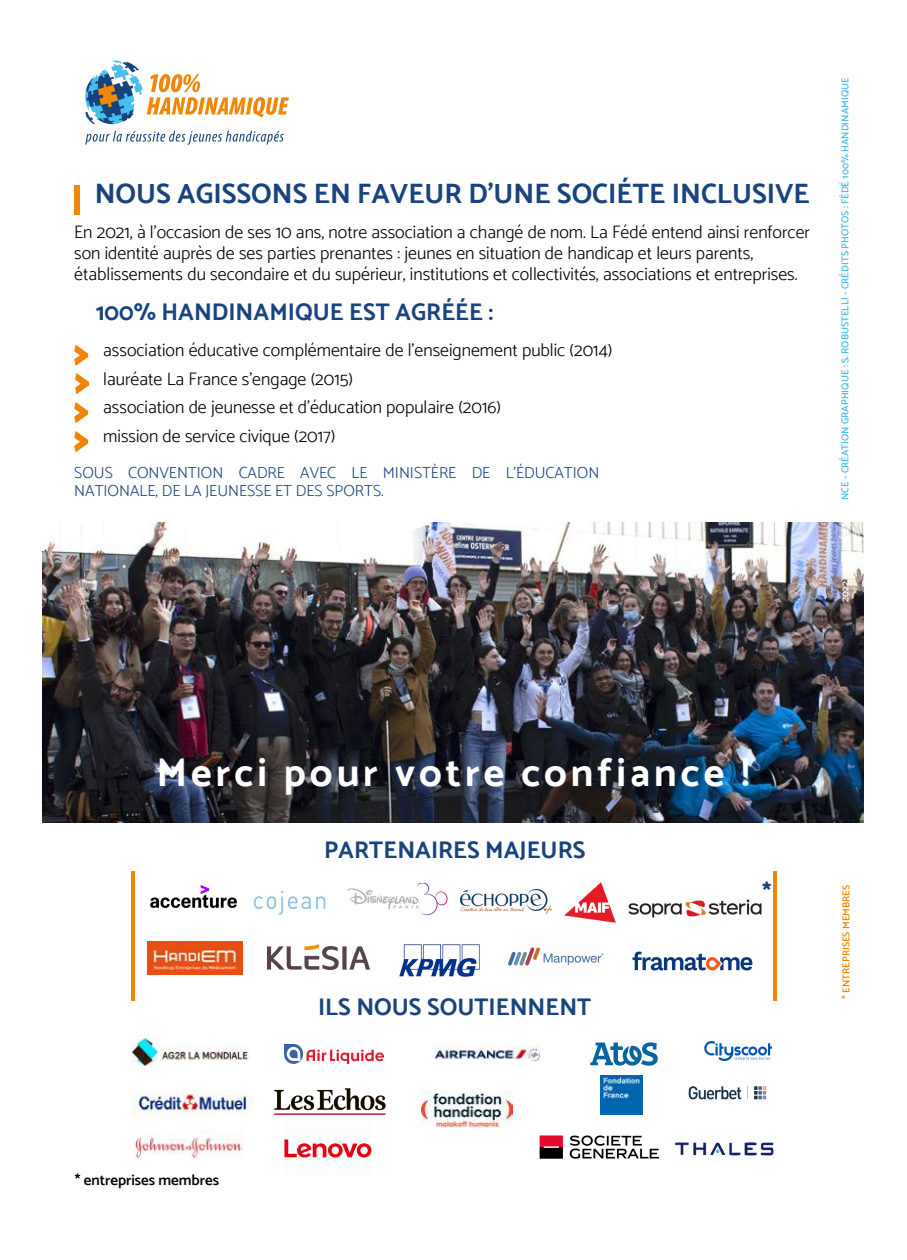
<style>
.page{position:relative;width:907px;height:1260px;background:#fff}
.page>*{position:absolute;margin:0;border:0;box-sizing:border-box;transform-origin:0 0}
.t1{font:700 40px "Catamaran";letter-spacing:.1em;color:#fff}
.t2{font:700 28px "Catamaran";color:#1a437e}
.t3{font:700 24px "Catamaran";color:#1a437e}
.t4{font:300 18px/21px "Catamaran";color:#000}
.t5{font:300 16px/18px "Catamaran";color:#1a437e}
.t6{font:600 15px "Catamaran";color:#000}
.t7{font:600 10px "Catamaran";color:#4abeee}
.t8{font:600 10px "Catamaran";color:#f18606}
.s1{color:#fff}
</style>
<div class="page">
<img style="left:43px;top:522px;width:820px;height:300px">
<div style="left:74px;top:185px;width:5px;height:30px;background:#f18606"></div>
<hr style="left:131px;top:871px;width:4px;height:129px;background:#f18606">
<hr style="left:773px;top:871px;width:3px;height:129px;background:#f18606">
<img style="left:508px;top:947px;width:96px;height:19px">
<img style="left:628px;top:899px;width:133px;height:18px">
<img style="left:148px;top:941px;width:94px;height:33px">
<img style="left:688px;top:1086px;width:79px;height:14px">
<img style="left:131px;top:1038px;width:119px;height:27px">
<img style="left:435px;top:1045px;width:105px;height:16px">
<img style="left:267px;top:944px;width:102px;height:25px">
<img style="left:421px;top:1091px;width:91px;height:35px">
<img style="left:600px;top:1075px;width:42px;height:39px">
<img style="left:134px;top:1130px;width:108px;height:29px">
<svg style="left:74px;top:344px;width:14px;height:22px"></svg>
<svg style="left:75px;top:373px;width:14px;height:21px"></svg>
<svg style="left:74px;top:402px;width:14px;height:21px"></svg>
<svg style="left:74px;top:431px;width:14px;height:21px"></svg>
<img style="left:347px;top:883px;width:101px;height:33px">
<img style="left:133px;top:1089px;width:120px;height:27px">
<img style="left:704px;top:1041px;width:68px;height:19px">
<img style="left:253px;top:891px;width:73px;height:24px">
<img style="left:461px;top:889px;width:91px;height:24px">
<img style="left:85px;top:60px;width:204px;height:85px">
<img style="left:564px;top:882px;width:52px;height:41px">
<img style="left:676px;top:1142px;width:97px;height:13px">
<img style="left:150px;top:885px;width:86px;height:23px">
<img style="left:632px;top:951px;width:120px;height:19px">
<img style="left:399px;top:944px;width:81px;height:33px">
<img style="left:539px;top:1135px;width:120px;height:24px">
<img style="left:591px;top:1042px;width:66px;height:22px">
<img style="left:284px;top:1044px;width:99px;height:19px">
<img style="left:275px;top:1088px;width:111px;height:23px">
<img style="left:284px;top:1139px;width:87px;height:19px">
<p class="t2" style="left:95px;top:177px;width:716px">NOUS AGISSONS EN FAVEUR D'UNE SOCIÉTE INCLUSIVE</p>
<p class="t4" style="left:74px;top:221px;width:737px">En 2021, à l’occasion de ses 10 ans, notre association a changé de nom. La Fédé entend ainsi renforcer son identité auprès de ses parties prenantes : jeunes en situation de handicap et leurs parents, établissements du secondaire et du supérieur, institutions et collectivités, associations et entreprises.</p>
<p class="t3" style="left:96px;top:298px;width:399px">100% HANDINAMIQUE EST AGRÉÉE :</p>
<p class="t4" style="left:103px;top:335px;width:510px;line-height:28.4px">association éducative complémentaire de l’enseignement public (2014) lauréate La France s’engage (2015)</p>
<p class="t4" style="left:103px;top:396px;width:399px">association de jeunesse et d’éducation populaire (2016)</p>
<p class="t4" style="left:103px;top:425px;width:234px">mission de service civique (2017)</p>
<p class="t5" style="left:74px;top:463px;width:526px">SOUS CONVENTION CADRE AVEC LE MINISTÈRE DE L’ÉDUCATION<br>NATIONALE, DE LA JEUNESSE ET DES SPORTS.</p>
<p class="t7" style="left:839px;top:601px;width:525px;rotate:-90deg"><span class="s1">2022 - IMPRIMÉ EN FRA</span>NCE - CRÉATION GRAPHIQUE : S. ROBUSTELLI - CRÉDITS PHOTOS : FÉDÉ 100% HANDINAMIQUE</p>
<p class="t1" style="left:156px;top:748px;width:595px">Merci pour votre confiance !</p>
<p class="t3" style="left:324px;top:835px;width:263px">PARTENAIRES MAJEURS</p>
<p class="t3" style="left:762px;top:877px;width:11px">*</p>
<p class="t3" style="left:318px;top:992px;width:275px">ILS NOUS SOUTIENNENT</p>
<p class="t8" style="left:840px;top:998px;width:115px;rotate:-90deg">* ENTREPRISES MEMBRES</p>
<p class="t6" style="left:75px;top:1170px;width:146px">* entreprises membres</p>
</div>
